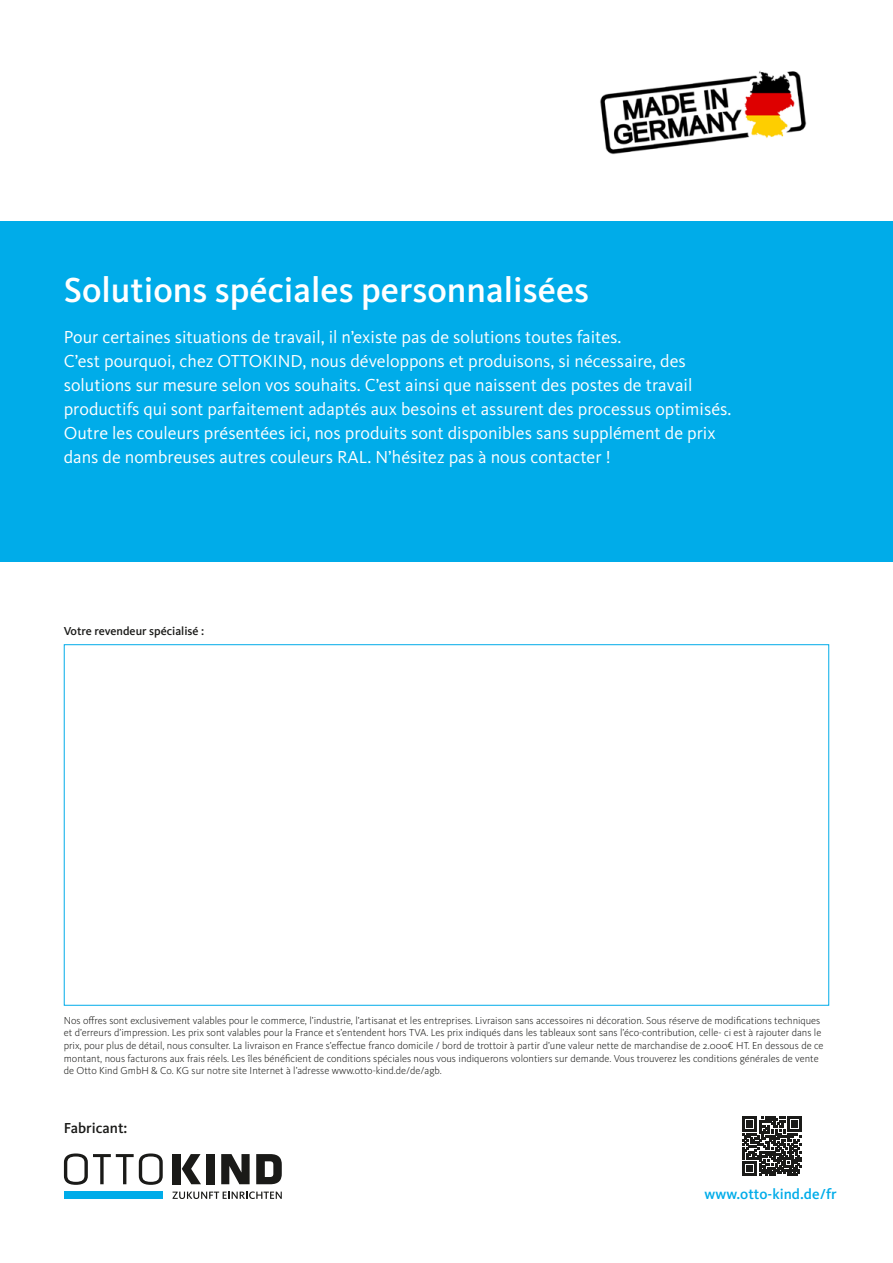
<style>
.page{position:relative;width:893px;height:1263px;background:#fff}
.page>*{position:absolute;margin:0;border:0;box-sizing:border-box;transform-origin:0 0}
.t1{font:500 36px "Kievit OT";color:#fff}
.t2{font:18px/24px "Kievit OT";color:#fff}
.t3{font:500 15px "Kievit OT";color:#00ace9}
.t4{font:500 15px "Kievit OT";color:#1a1a18}
.t5{font:500 12px "Kievit OT";color:#1a1a18}
.t6{font:300 10.5px/12.6px "Kievit OT";color:#1a1a18}
</style>
<div class="page">
<img style="left:600px;top:70px;width:207px;height:85px">
<div style="left:0;top:221px;width:893px;height:340px;background:#00ace9"></div>
<svg style="left:173px;top:1191px;width:109px;height:8px"></svg>
<div style="left:64px;top:1191px;width:99px;height:8px;background:#00ace9"></div>
<svg style="left:64px;top:1153px;width:99px;height:32px"></svg>
<svg style="left:256px;top:1154px;width:26px;height:30px"></svg>
<svg style="left:221px;top:1154px;width:29px;height:30px"></svg>
<div style="left:206px;top:1154px;width:9px;height:30px;background:#1a1a18"></div>
<div style="left:173px;top:1154px;width:8px;height:30px;background:#1a1a18"></div>
<svg style="left:182px;top:1154px;width:19px;height:30px"></svg>
<svg style="left:743px;top:1117px;width:58px;height:58px"></svg>
<p class="t1" style="left:64px;top:270px;width:527px">Solutions spéciales personnalisées</p>
<p class="t2" style="left:64px;top:325px;width:669px">Pour certaines situations de travail, il n’existe pas de solutions toutes faites.<br>C’est pourquoi, chez OTTOKIND, nous développons et produisons, si nécessaire, des solutions sur mesure selon vos souhaits. C’est ainsi que naissent des postes de travail productifs qui sont parfaitement adaptés aux besoins et assurent des processus optimisés.<br>Outre les couleurs présentées ici, nos produits sont disponibles sans supplément de prix dans de nombreuses autres couleurs RAL. N’hésitez pas à nous contacter !</p>
<p class="t5" style="left:64px;top:624px;width:142px">Votre revendeur spécialisé :</p>
<p class="t6" style="left:64px;top:1014px;width:761px">Nos offres sont exclusivement valables pour le commerce, l’industrie, l’artisanat et les entreprises. Livraison sans accessoires ni décoration. Sous réserve de modifications techniques et d’erreurs d’impression. Les prix sont valables pour la France et s’entendent hors TVA. Les prix indiqués dans les tableaux sont sans l’éco-contribution, celle- ci est à rajouter dans le prix, pour plus de détail, nous consulter. La livraison en France s’effectue franco domicile / bord de trottoir à partir d’une valeur nette de marchandise de 2.000€ HT. En dessous de ce montant, nous facturons aux frais réels. Les îles bénéficient de conditions spéciales nous vous indiquerons volontiers sur demande. Vous trouverez les conditions générales de vente de Otto Kind GmbH &amp; Co. KG sur notre site Internet à l’adresse www.otto-kind.de/de/agb.</p>
<p class="t4" style="left:64px;top:1120px;width:65px">Fabricant:</p>
<p class="t3" style="left:704px;top:1185px;width:134px">www.otto-kind.de/fr</p>
</div>
